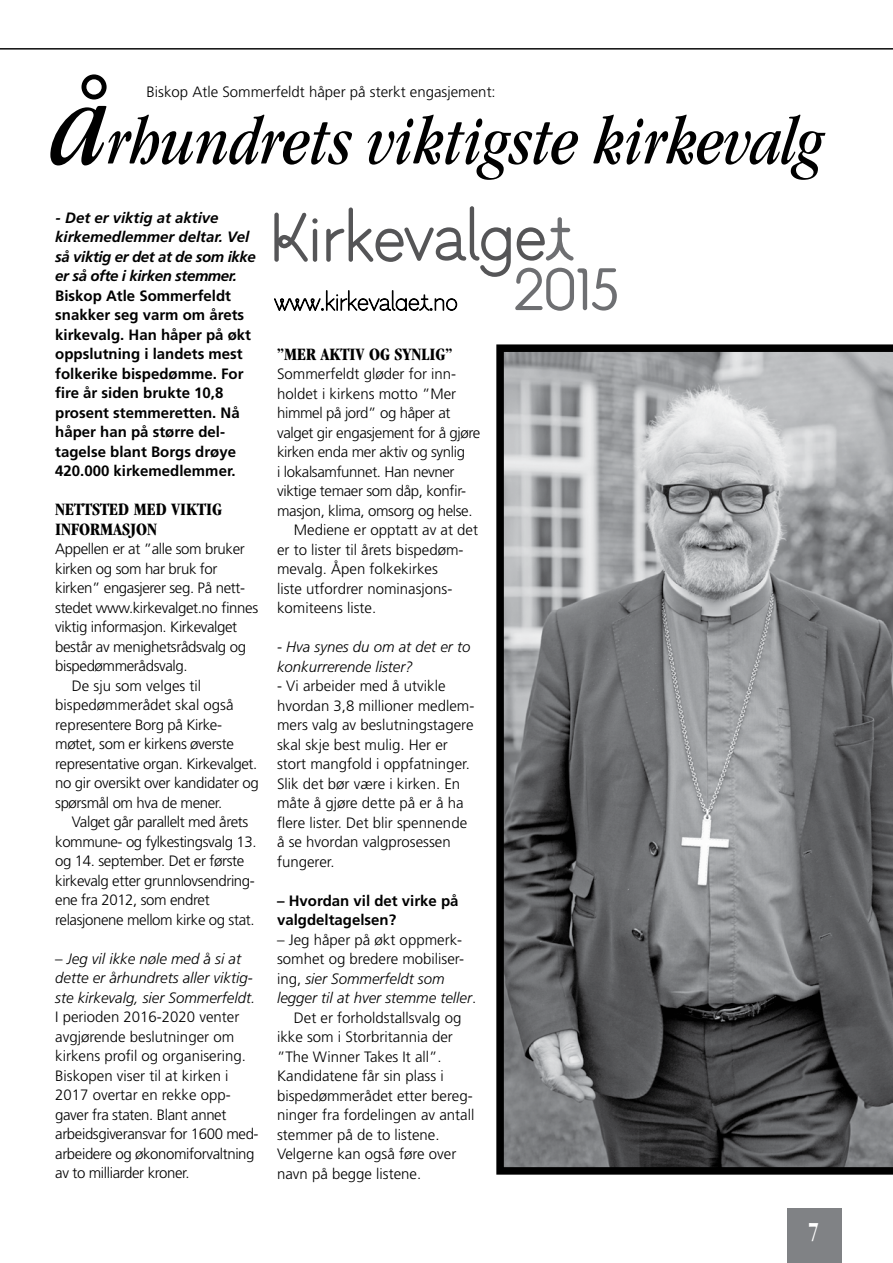
<style>
.page{position:relative;width:893px;height:1263px;background:#fff}
.page>*{position:absolute;margin:0;border:0;box-sizing:border-box;transform-origin:0 0}
.t1{font:italic condensed 69px "Garamond";color:#000}
.t2{font:700 condensed 27px "Garamond";color:#fff;scale:.8 1}
.t3{font:700 condensed 18px/19.5px "Garamond";color:#000}
.t4{font:300 15px/19.5px "Frutiger";color:#000}
.t5{font:300 15px "Frutiger";letter-spacing:-.025em;color:#000}
.t6{font:700 15px/19.5px "Frutiger";color:#000}
.t7{font:italic 300 15px/19.5px "Frutiger";color:#000}
.t8{font:italic 700 15px/19.5px "Frutiger";letter-spacing:-.01em;color:#000}
.s1{font-size:123px}
.s2{font-style:normal}
</style>
<div class="page">
<div style="left:787px;top:1208px;width:54px;height:55px;background:#808285"></div>
<hr style="left:0;top:48px;width:893px;height:1px;background:#000">
<svg style="left:496px;top:344px;width:397px;height:831px;background:#7b7d7f"></svg>
<svg style="left:274px;top:206px;width:343px;height:105px"></svg>
<h1 class="t1" style="left:52px;top:103px;width:773px"><span class="s1">å</span>rhundrets viktigste kirkevalg</h1>
<p class="t4" style="left:147px;top:82px;width:351px">Biskop Atle Sommerfeldt håper på sterkt engasjement:</p>
<p class="t8" style="left:55px;top:208px;width:202px">- Det er viktig at aktive kirkemedlemmer deltar. Vel så viktig er det at de som ikke er så ofte i kirken stemmer.</p>
<p class="t6" style="left:55px;top:286px;width:197px">Biskop Atle Sommerfeldt snakker seg varm om årets kirkevalg. Han håper på økt oppslutning i landets mest folkerike bispedømme. For fire år siden brukte 10,8 prosent stemmeretten. Nå håper han på større del&shy;tagelse blant Borgs drøye<br>420.000 kirkemedlemmer.</p>
<p class="t3" style="left:55px;top:500px;width:168px">NETTSTED MED VIKTIG<br>INFORMASJON</p>
<p class="t5" style="left:55px;top:540px;width:191px">Appellen er at ”alle som bruker</p>
<p class="t5" style="left:55px;top:560px;width:164px">kirken og som har bruk for</p>
<p class="t5" style="left:55px;top:579px;width:190px">kirken” engasjerer seg. På nett-</p>
<p class="t5" style="left:55px;top:599px;width:204px">stedet www.kirkevalget.no finnes</p>
<p class="t5" style="left:55px;top:618px;width:184px">viktig informasjon. Kirkevalget</p>
<p class="t5" style="left:55px;top:638px;width:192px">består av menighetsrådsvalg og</p>
<p class="t5" style="left:55px;top:657px;width:134px">bispedømmerådsvalg.</p>
<p class="t4" style="left:72px;top:676px;width:131px">De sju som velges til</p>
<p class="t4" style="left:55px;top:695px;width:180px">bispedømmerådet skal også</p>
<p class="t5" style="left:55px;top:716px;width:168px">representere Borg på Kirke-</p>
<p class="t5" style="left:55px;top:735px;width:180px">møtet, som er kirkens øverste</p>
<p class="t5" style="left:55px;top:755px;width:204px">representative organ. Kirkevalget.</p>
<p class="t5" style="left:55px;top:774px;width:205px">no gir oversikt over kandidater og</p>
<p class="t5" style="left:55px;top:794px;width:169px">spørsmål om hva de mener.</p>
<p class="t5" style="left:72px;top:813px;width:178px">Valget går parallelt med årets</p>
<p class="t5" style="left:55px;top:833px;width:203px">kommune- og fylkestingsvalg 13.</p>
<p class="t5" style="left:55px;top:852px;width:191px">og 14. september. Det er første</p>
<p class="t5" style="left:55px;top:872px;width:200px">kirkevalg etter grunnlovsendring-</p>
<p class="t5" style="left:55px;top:891px;width:156px">ene fra 2012, som endret</p>
<p class="t5" style="left:55px;top:911px;width:201px">relasjonene mellom kirke og stat.</p>
<p class="t7" style="left:55px;top:949px;width:201px"><span class="s2">–</span> Jeg vil ikke nøle med å si at dette er århundrets aller viktig&shy;ste kirkevalg, sier Sommerfeldt.</p>
<p class="t4" style="left:55px;top:1007px;width:204px">I perioden 2016-2020 venter avgjørende beslutninger om kirkens profil og organisering.<br>Biskopen viser til at kirken i<br>2017 overtar en rekke opp&shy;gaver fra staten. Blant annet arbeidsgiveransvar for 1600 med&shy;arbeidere og økonomiforvaltning av to milliarder kroner.</p>
<p class="t3" style="left:277px;top:344px;width:177px">”MER AKTIV OG SYNLIG”</p>
<p class="t4" style="left:277px;top:364px;width:181px">Sommerfeldt gløder for inn-</p>
<p class="t4" style="left:277px;top:384px;width:181px">holdet i kirkens motto ”Mer</p>
<p class="t5" style="left:277px;top:404px;width:175px">himmel på jord” og håper at</p>
<p class="t5" style="left:277px;top:424px;width:205px">valget gir engasjement for å gjøre</p>
<p class="t5" style="left:277px;top:443px;width:189px">kirken enda mer aktiv og synlig</p>
<p class="t5" style="left:277px;top:463px;width:179px">i lokalsamfunnet. Han nevner</p>
<p class="t5" style="left:277px;top:482px;width:191px">viktige temaer som dåp, konfir-</p>
<p class="t5" style="left:277px;top:502px;width:197px">masjon, klima, omsorg og helse.</p>
<p class="t4" style="left:294px;top:520px;width:186px">Mediene er opptatt av at det</p>
<p class="t4" style="left:277px;top:540px;width:188px">er to lister til årets bispedøm-</p>
<p class="t4" style="left:277px;top:559px;width:162px">mevalg. Åpen folkekirkes</p>
<p class="t4" style="left:277px;top:579px;width:176px">liste utfordrer nominasjons-</p>
<p class="t4" style="left:277px;top:598px;width:101px">komiteens liste.</p>
<p class="t7" style="left:277px;top:637px;width:195px">- Hva synes du om at det er to konkurrerende lister?</p>
<p class="t4" style="left:277px;top:676px;width:199px">- Vi arbeider med å utvikle hvordan 3,8 millioner medlem&shy;mers valg av beslutningstagere skal skje best mulig. Her er stort mangfold i oppfatninger.<br>Slik det bør være i kirken. En måte å gjøre dette på er å ha flere lister. Det blir spennende å se hvordan valgprosessen fungerer.</p>
<p class="t6" style="left:277px;top:891px;width:183px">– Hvordan vil det virke på valgdeltagelsen?</p>
<p class="t4" style="left:277px;top:930px;width:187px">– Jeg håper på økt oppmerk-</p>
<p class="t4" style="left:277px;top:949px;width:188px">somhet og bredere mobiliser-</p>
<p class="t7" style="left:277px;top:969px;width:169px"><span class="s2">ing,</span> sier Sommerfeldt som</p>
<p class="t7" style="left:277px;top:988px;width:201px">legger til at hver stemme teller<span class="s2">.</span></p>
<p class="t4" style="left:294px;top:1008px;width:169px">Det er forholdstallsvalg og</p>
<p class="t4" style="left:277px;top:1027px;width:177px">ikke som i Storbritannia der</p>
<p class="t4" style="left:277px;top:1047px;width:166px">”The Winner Takes It all”.</p>
<p class="t4" style="left:277px;top:1066px;width:168px">Kandidatene får sin plass i</p>
<p class="t4" style="left:277px;top:1086px;width:197px">bispedømmerådet etter bereg-</p>
<p class="t4" style="left:277px;top:1105px;width:199px">ninger fra fordelingen av antall</p>
<p class="t4" style="left:277px;top:1125px;width:164px">stemmer på de to listene.</p>
<p class="t4" style="left:277px;top:1144px;width:181px">Velgerne kan også føre over</p>
<p class="t4" style="left:277px;top:1164px;width:146px">navn på begge listene.</p>
<h2 class="t2" style="left:808px;top:1216px;width:15px">7</h2>
</div>
